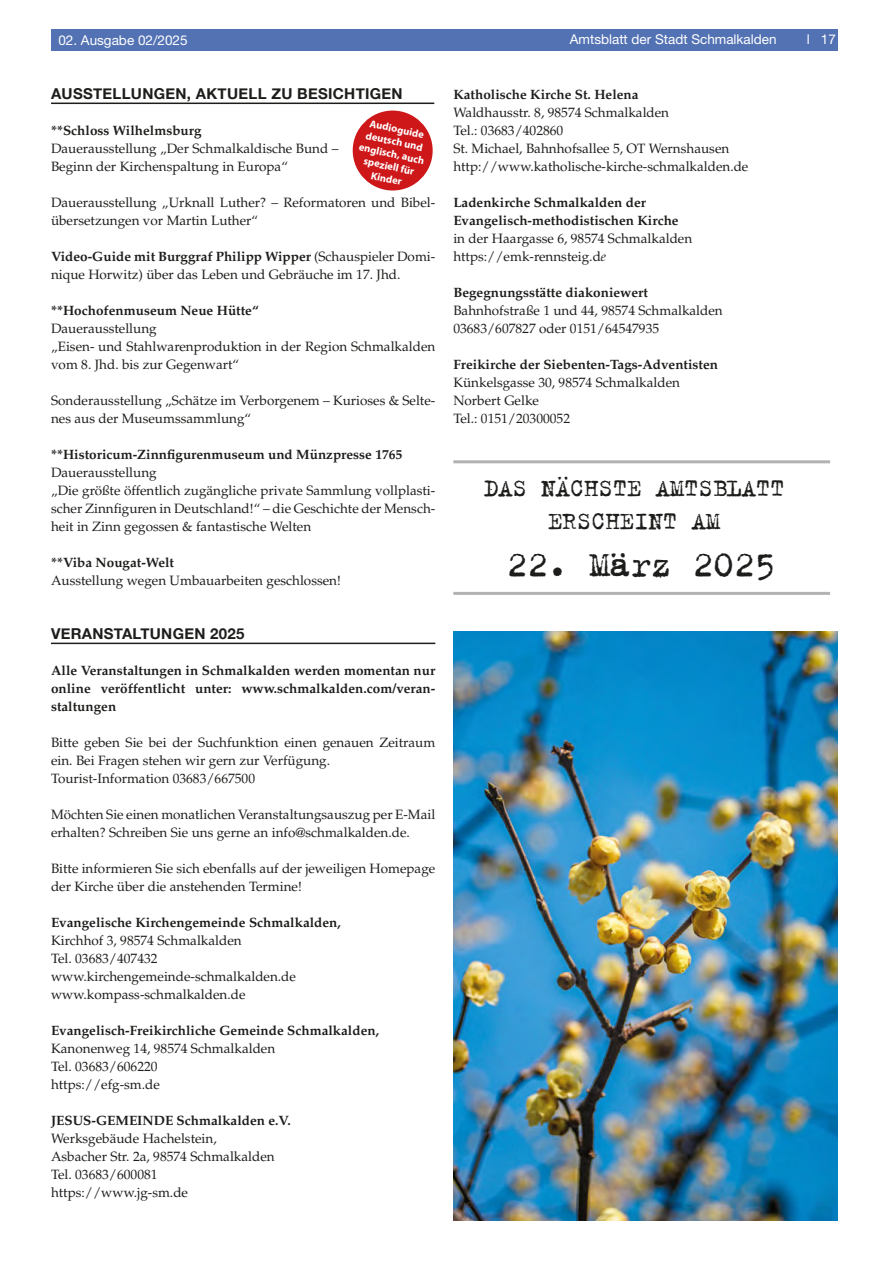
<style>
.page{position:relative;width:893px;height:1263px;background:#fff}
.page>*{position:absolute;margin:0;border:0;box-sizing:border-box;transform-origin:0 0}
.t1{font:39px "Trixie";letter-spacing:-.02em;color:#1d1d1b}
.t2{font:27px "Trixie";letter-spacing:-.02em;color:#1d1d1b}
.Überschrift_3{font:700 15px "Helvetica Neue";letter-spacing:.02em;color:#1d1d1b}
.Fließtext{font:13.5px/18px "Palatino LT Std";color:#1d1d1b}
.Fließtext-2{font:700 13.5px/18px "Palatino LT Std";color:#1d1d1b;text-align:justify}
.t3{font:13.5px "Helvetica Neue LT Std";color:#fff}
.t4{font:700 10.5px "Myriad Pro";color:#fff}
.s1{font-weight:700}
.s2{font-style:italic}
</style>
<div class="page">
<div style="left:51px;top:30px;width:787px;height:21px;background:#5372b4"></div>
<hr style="left:51px;top:103px;width:383px;height:1px;background:#1d1d1b">
<hr style="left:51px;top:643px;width:384px;height:1px;background:#1d1d1b">
<div style="left:353px;top:111px;width:80px;height:79px;background:#cd1719;border-radius:50%"></div>
<hr style="left:453px;top:460px;width:377px;height:3px;background:#b3b2b2">
<hr style="left:453px;top:592px;width:377px;height:3px;background:#b3b2b2">
<img style="left:454px;top:631px;width:384px;height:589px">
<p class="t3" style="left:58px;top:32px;width:131px">02. Ausgabe 02/2025</p>
<p class="t3" style="left:570px;top:31px;width:208px">Amtsblatt der Stadt Schmalkalden</p>
<p class="t3" style="left:807px;top:31px;width:31px">l 17</p>
<p class="Überschrift_3" style="left:51px;top:82px;width:353px">AUSSTELLUNGEN, AKTUELL ZU BESICHTIGEN</p>
<p class="Fließtext-2" style="left:51px;top:121px;width:152px">**Schloss Wilhelmsburg</p>
<p class="Fließtext" style="left:51px;top:139px;width:289px">Dauerausstellung „Der Schmalkaldische Bund –</p>
<p class="Fließtext" style="left:51px;top:157px;width:239px">Beginn der Kirchenspaltung in Europa“</p>
<p class="Fließtext" style="left:51px;top:193px;width:386px">Dauerausstellung „Urknall Luther? – Reformatoren und Bibel&shy;übersetzungen vor Martin Luther“</p>
<p class="Fließtext" style="left:51px;top:247px;width:386px"><span class="s1">Video-Guide mit Burggraf Philipp Wipper</span> (Schauspieler Domi&shy;nique Horwitz) über das Leben und Gebräuche im 17. Jhd.</p>
<p class="Fließtext-2" style="left:51px;top:301px;width:209px">**Hochofenmuseum Neue Hütte“</p>
<p class="Fließtext" style="left:51px;top:319px;width:107px">Dauerausstellung</p>
<p class="Fließtext" style="left:51px;top:337px;width:386px">„Eisen- und Stahlwarenproduktion in der Region Schmalkalden vom 8. Jhd. bis zur Gegenwart“</p>
<p class="Fließtext" style="left:51px;top:391px;width:386px">Sonderausstellung „Schätze im Verborgenem – Kurioses &amp; Selte&shy;nes aus der Museumssammlung“</p>
<p class="Fließtext-2" style="left:51px;top:445px;width:353px">**Historicum-Zinnfigurenmuseum und Münzpresse 1765</p>
<p class="Fließtext" style="left:51px;top:463px;width:107px">Dauerausstellung</p>
<p class="Fließtext" style="left:51px;top:481px;width:386px;text-align:justify">„Die größte öffentlich zugängliche private Sammlung vollplasti&shy;scher Zinnfiguren in Deutschland!“ – die Geschichte der Mensch&shy;heit in Zinn gegossen &amp; fantastische Welten</p>
<p class="Fließtext-2" style="left:51px;top:553px;width:125px">**Viba Nougat-Welt</p>
<p class="Fließtext" style="left:51px;top:571px;width:291px">Ausstellung wegen Umbauarbeiten geschlossen!</p>
<p class="Überschrift_3" style="left:51px;top:622px;width:195px">VERANSTALTUNGEN 2025</p>
<p class="Fließtext-2" style="left:51px;top:661px;width:386px">Alle Veranstaltungen in Schmalkalden werden momentan nur online veröffentlicht unter: www.schmalkalden.com/veran&shy;staltungen</p>
<p class="Fließtext" style="left:51px;top:733px;width:386px">Bitte geben Sie bei der Suchfunktion einen genauen Zeitraum ein. Bei Fragen stehen wir gern zur Verfügung.</p>
<p class="Fließtext" style="left:51px;top:769px;width:206px">Tourist-Information 03683/667500</p>
<p class="Fließtext" style="left:51px;top:805px;width:386px">Möchten Sie einen monatlichen Veranstaltungsauszug per E-Mail erhalten? Schreiben Sie uns gerne an info@schmalkalden.de.</p>
<p class="Fließtext" style="left:51px;top:859px;width:386px">Bitte informieren Sie sich ebenfalls auf der jeweiligen Homepage der Kirche über die anstehenden Termine!</p>
<p class="Fließtext-2" style="left:51px;top:913px;width:291px">Evangelische Kirchengemeinde Schmalkalden,</p>
<p class="Fließtext" style="left:51px;top:931px;width:192px">Kirchhof 3, 98574 Schmalkalden</p>
<p class="Fließtext" style="left:51px;top:949px;width:108px">Tel. 03683/407432</p>
<p class="Fließtext" style="left:51px;top:967px;width:246px">www.kirchengemeinde-schmalkalden.de</p>
<p class="Fließtext" style="left:51px;top:985px;width:196px">www.kompass-schmalkalden.de</p>
<p class="Fließtext-2" style="left:51px;top:1021px;width:330px">Evangelisch-Freikirchliche Gemeinde Schmalkalden,</p>
<p class="Fließtext" style="left:51px;top:1039px;width:226px">Kanonenweg 14, 98574 Schmalkalden</p>
<p class="Fließtext" style="left:51px;top:1057px;width:108px">Tel. 03683/606220</p>
<p class="Fließtext" style="left:51px;top:1075px;width:110px">https://efg-sm.de</p>
<p class="Fließtext-2" style="left:51px;top:1111px;width:241px">JESUS-GEMEINDE Schmalkalden e.V.</p>
<p class="Fließtext" style="left:51px;top:1129px;width:167px">Werksgebäude Hachelstein,</p>
<p class="Fließtext" style="left:51px;top:1147px;width:225px">Asbacher Str. 2a, 98574 Schmalkalden</p>
<p class="Fließtext" style="left:51px;top:1165px;width:108px">Tel. 03683/600081</p>
<p class="Fließtext" style="left:51px;top:1183px;width:139px">https://www.jg-sm.de</p>
<p class="Fließtext-2" style="left:453px;top:85px;width:187px">Katholische Kirche St. Helena</p>
<p class="Fließtext" style="left:453px;top:103px;width:217px">Waldhausstr. 8, 98574 Schmalkalden</p>
<p class="Fließtext" style="left:453px;top:121px;width:111px">Tel.: 03683/402860</p>
<p class="Fließtext" style="left:453px;top:139px;width:277px">St. Michael, Bahnhofsallee 5, OT Wernshausen</p>
<p class="Fließtext" style="left:453px;top:157px;width:297px">http://www.katholische-kirche-schmalkalden.de</p>
<p class="Fließtext-2" style="left:453px;top:193px;width:194px">Ladenkirche Schmalkalden der</p>
<p class="Fließtext-2" style="left:453px;top:211px;width:227px">Evangelisch-methodistischen Kirche</p>
<p class="Fließtext" style="left:453px;top:229px;width:240px">in der Haargasse 6, 98574 Schmalkalden</p>
<p class="Fließtext" style="left:453px;top:247px;width:154px">https://emk-rennsteig.d<span class="s2">e</span></p>
<p class="Fließtext-2" style="left:453px;top:283px;width:196px">Begegnungsstätte diakoniewert</p>
<p class="Fließtext" style="left:453px;top:301px;width:271px">Bahnhofstraße 1 und 44, 98574 Schmalkalden</p>
<p class="Fließtext" style="left:453px;top:319px;width:207px">03683/607827 oder 0151/64547935</p>
<p class="Fließtext-2" style="left:453px;top:355px;width:266px">Freikirche der Siebenten-Tags-Adventisten</p>
<p class="Fließtext" style="left:453px;top:373px;width:228px">Künkelsgasse 30, 98574 Schmalkalden</p>
<p class="Fließtext" style="left:453px;top:391px;width:87px">Norbert Gelke</p>
<p class="Fließtext" style="left:453px;top:409px;width:118px">Tel.: 0151/20300052</p>
<p class="t4" style="left:371px;top:117px;width:57px;rotate:12deg">Audioguide</p>
<p class="t4" style="left:367px;top:129px;width:59px;rotate:12deg">deutsch und</p>
<p class="t4" style="left:361px;top:140px;width:68px;rotate:12deg">englisch, auch</p>
<p class="t4" style="left:365px;top:154px;width:53px;rotate:12deg">speziell für</p>
<p class="t4" style="left:373px;top:168px;width:33px;rotate:12deg">Kinder</p>
<p class="t2" style="left:484px;top:471px;width:303px">DAS NÄCHSTE AMTSBLATT</p>
<p class="t2" style="left:548px;top:503px;width:174px">ERSCHEINT AM</p>
<p class="t1" style="left:506px;top:538px;width:271px">22. März 2025</p>
</div>
